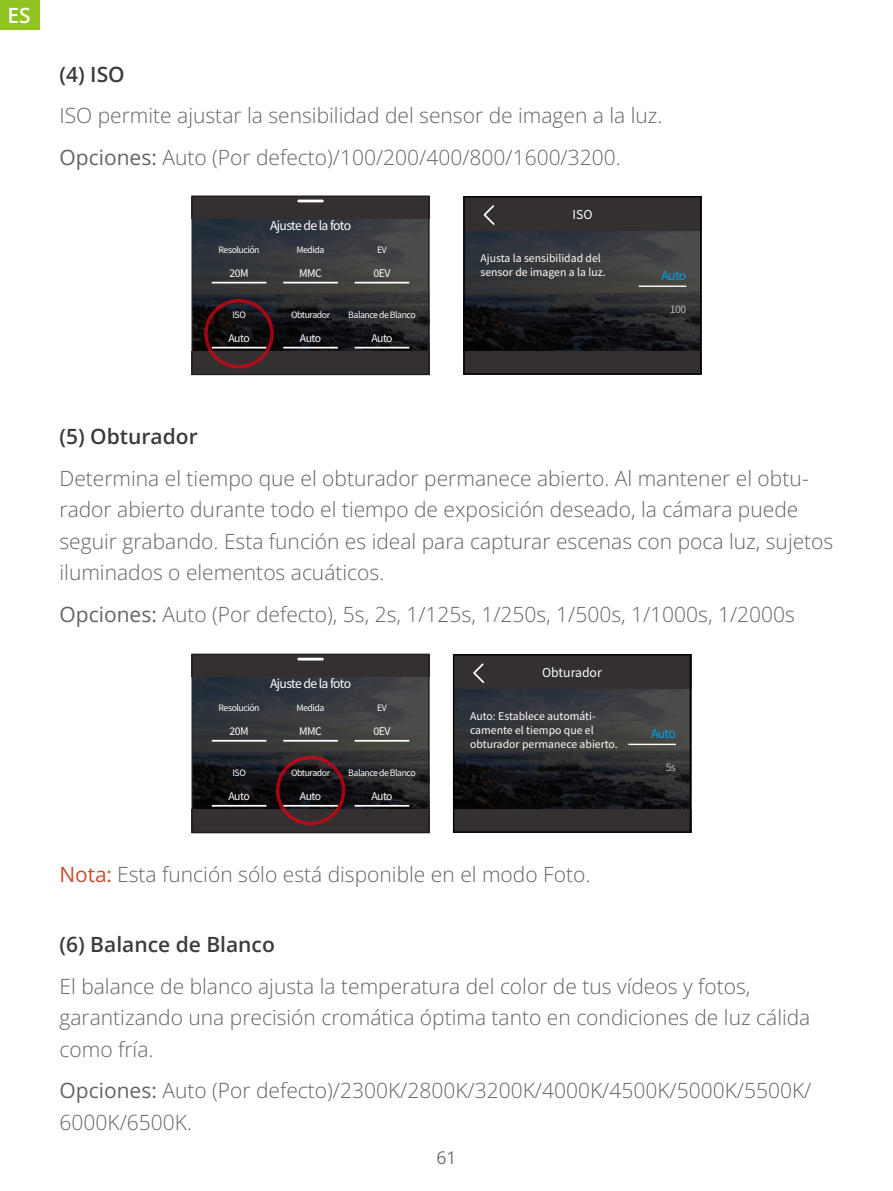
<style>
.page{position:relative;width:893px;height:1191px;background:#fff}
.page>*{position:absolute;margin:0;border:0;box-sizing:border-box;transform-origin:0 0}
.t1{font:300 21px/31.5px "Open Sans";color:#656464}
.t2{font:600 21px "Open Sans";color:#3e3a39}
.t3{font:600 21px "Open Sans";color:#fff}
.t4{font:17.5px "Open Sans";color:#727171}
.t5{font:12.25px "Noto Sans SC";letter-spacing:-.05em;color:#fff}
.t6{font:12.25px "Noto Sans SC";color:#fff}
.t7{font:12.25px "Noto Sans SC";letter-spacing:-.055em;color:#00a0e9}
.t8{font:10.5px/14px "Noto Sans SC";color:#fff}
.t9{font:10.5px "Noto Sans SC";color:#b5b6b6}
.t10{font:8.75px "Noto Sans SC";letter-spacing:-.05em;color:#fff}
.s1{font-weight:400}
.s2{font-weight:400;color:#c84e2c}
</style>
<div class="page">
<div style="left:0;top:0;width:40px;height:30px;background:#8fc31f"></div>
<svg style="left:193px;top:219px;width:235px;height:132px;background:#2e2f32"></svg>
<div style="left:191px;top:196px;width:239px;height:23px;background:#33302f"></div>
<div style="left:191px;top:351px;width:239px;height:23px;background:#33302f"></div>
<div style="left:191px;top:195px;width:239px;height:180px;border:1px solid #1f1e1d"></div>
<hr style="left:299px;top:200px;width:23px;height:2px;background:#fff">
<hr style="left:284px;top:282px;width:53px;height:1px;background:#fff">
<hr style="left:284px;top:347px;width:53px;height:1px;background:#fff">
<hr style="left:356px;top:282px;width:52px;height:1px;background:#fff">
<hr style="left:356px;top:347px;width:52px;height:1px;background:#fff">
<hr style="left:213px;top:282px;width:53px;height:1px;background:#fff">
<hr style="left:213px;top:347px;width:53px;height:1px;background:#fff">
<svg style="left:193px;top:677px;width:235px;height:132px;background:#2e2f32"></svg>
<div style="left:191px;top:654px;width:239px;height:23px;background:#33302f"></div>
<div style="left:191px;top:809px;width:239px;height:23px;background:#33302f"></div>
<div style="left:191px;top:653px;width:239px;height:180px;border:1px solid #1f1e1d"></div>
<hr style="left:299px;top:657px;width:23px;height:3px;background:#fff">
<hr style="left:284px;top:740px;width:53px;height:1px;background:#fff">
<hr style="left:284px;top:805px;width:53px;height:1px;background:#fff">
<hr style="left:356px;top:740px;width:52px;height:1px;background:#fff">
<hr style="left:356px;top:805px;width:52px;height:1px;background:#fff">
<hr style="left:213px;top:740px;width:53px;height:1px;background:#fff">
<hr style="left:213px;top:805px;width:53px;height:1px;background:#fff">
<div style="left:204px;top:299px;width:70px;height:69px;border:4px solid #e60012;border-radius:50%"></div>
<svg style="left:465px;top:231px;width:234px;height:120px;background:#2a2c2e"></svg>
<hr style="left:639px;top:285px;width:47px;height:2px;background:#fff">
<div style="left:463px;top:196px;width:238px;height:35px;background:#33302f"></div>
<div style="left:463px;top:351px;width:238px;height:24px;background:#33302f"></div>
<svg style="left:483px;top:205px;width:12px;height:20px"></svg>
<div style="left:463px;top:196px;width:238px;height:179px;border:1px solid #000"></div>
<div style="left:276px;top:756px;width:69px;height:69px;border:4px solid #e60012;border-radius:50%"></div>
<svg style="left:455px;top:689px;width:234px;height:120px;background:#2a2b2e"></svg>
<hr style="left:629px;top:743px;width:46px;height:2px;background:#fff">
<div style="left:453px;top:654px;width:238px;height:35px;background:#33302f"></div>
<div style="left:453px;top:809px;width:238px;height:23px;background:#33302f"></div>
<svg style="left:473px;top:663px;width:12px;height:20px"></svg>
<div style="left:453px;top:654px;width:238px;height:178px;border:1px solid #000"></div>
<p class="t3" style="left:8px;top:1px;width:25px">ES</p>
<p class="t2" style="left:60px;top:60px;width:67px">(4) ISO</p>
<p class="t1" style="left:60px;top:95px;width:605px;line-height:41.3px">ISO permite ajustar la sensibilidad del sensor de imagen a la luz.<br><span class="s1">Opciones:</span> Auto (Por defecto)/100/200/400/800/1600/3200.</p>
<p class="t5" style="left:270px;top:218px;width:83px">Ajuste de la foto</p>
<p class="t5" style="left:572px;top:208px;width:21px">ISO</p>
<p class="t10" style="left:219px;top:245px;width:43px">Resolución</p>
<p class="t10" style="left:297px;top:245px;width:29px">Medida</p>
<p class="t10" style="left:377px;top:245px;width:11px">EV</p>
<p class="t8" style="left:230px;top:266px;width:21px">20M</p>
<p class="t8" style="left:299px;top:266px;width:24px">MMC</p>
<p class="t8" style="left:373px;top:266px;width:18px">0EV</p>
<p class="t10" style="left:232px;top:310px;width:15px">ISO</p>
<p class="t10" style="left:291px;top:310px;width:41px">Obturador</p>
<p class="t10" style="left:348px;top:310px;width:69px">Balance de Blanco</p>
<p class="t8" style="left:480px;top:251px;width:127px">Ajusta la sensibilidad del sensor de imagen a la luz.</p>
<p class="t7" style="left:661px;top:269px;width:26px">Auto</p>
<p class="t9" style="left:670px;top:303px;width:18px">100</p>
<p class="t8" style="left:228px;top:331px;width:23px">Auto</p>
<p class="t8" style="left:300px;top:331px;width:23px">Auto</p>
<p class="t8" style="left:371px;top:331px;width:23px">Auto</p>
<p class="t2" style="left:60px;top:422px;width:140px">(5) Obturador</p>
<p class="t1" style="left:60px;top:462px;width:775px">Determina el tiempo que el obturador permanece abierto. Al mantener el obtu&shy;rador abierto durante todo el tiempo de exposición deseado, la cámara puede seguir grabando. Esta función es ideal para capturar escenas con poca luz, sujetos iluminados o elementos acuáticos.</p>
<p class="t1" style="left:60px;top:598px;width:737px"><span class="s1">Opciones:</span> Auto (Por defecto), 5s, 2s, 1/125s, 1/250s, 1/500s, 1/1000s, 1/2000s</p>
<p class="t5" style="left:270px;top:676px;width:83px">Ajuste de la foto</p>
<p class="t6" style="left:542px;top:666px;width:61px">Obturador</p>
<p class="t10" style="left:219px;top:703px;width:43px">Resolución</p>
<p class="t8" style="left:230px;top:724px;width:21px">20M</p>
<p class="t10" style="left:297px;top:703px;width:29px">Medida</p>
<p class="t8" style="left:299px;top:724px;width:24px">MMC</p>
<p class="t10" style="left:377px;top:703px;width:11px">EV</p>
<p class="t8" style="left:373px;top:724px;width:18px">0EV</p>
<p class="t8" style="left:470px;top:709px;width:149px">Auto: Establece automáti&shy;camente el tiempo que el obturador permanece abierto.</p>
<p class="t10" style="left:232px;top:768px;width:15px">ISO</p>
<p class="t10" style="left:291px;top:768px;width:41px">Obturador</p>
<p class="t10" style="left:348px;top:768px;width:69px">Balance de Blanco</p>
<p class="t8" style="left:228px;top:789px;width:23px">Auto</p>
<p class="t8" style="left:300px;top:789px;width:23px">Auto</p>
<p class="t8" style="left:371px;top:789px;width:23px">Auto</p>
<p class="t1" style="left:60px;top:858px;width:532px"><span class="s2">Nota:</span> Esta función sólo está disponible en el modo Foto.</p>
<p class="t7" style="left:651px;top:727px;width:26px">Auto</p>
<p class="t9" style="left:666px;top:761px;width:12px">5s</p>
<p class="t2" style="left:60px;top:930px;width:217px">(6) Balance de Blanco</p>
<p class="t1" style="left:60px;top:970px;width:752px">El balance de blanco ajusta la temperatura del color de tus vídeos y fotos, garantizando una precisión cromática óptima tanto en condiciones de luz cálida como fría.</p>
<p class="t1" style="left:60px;top:1074px;width:753px"><span class="s1">Opciones:</span> Auto (Por defecto)/2300K/2800K/3200K/4000K/4500K/5000K/5500K/<br>6000K/6500K.</p>
<p class="t4" style="left:436px;top:1145px;width:22px">61</p>
</div>
